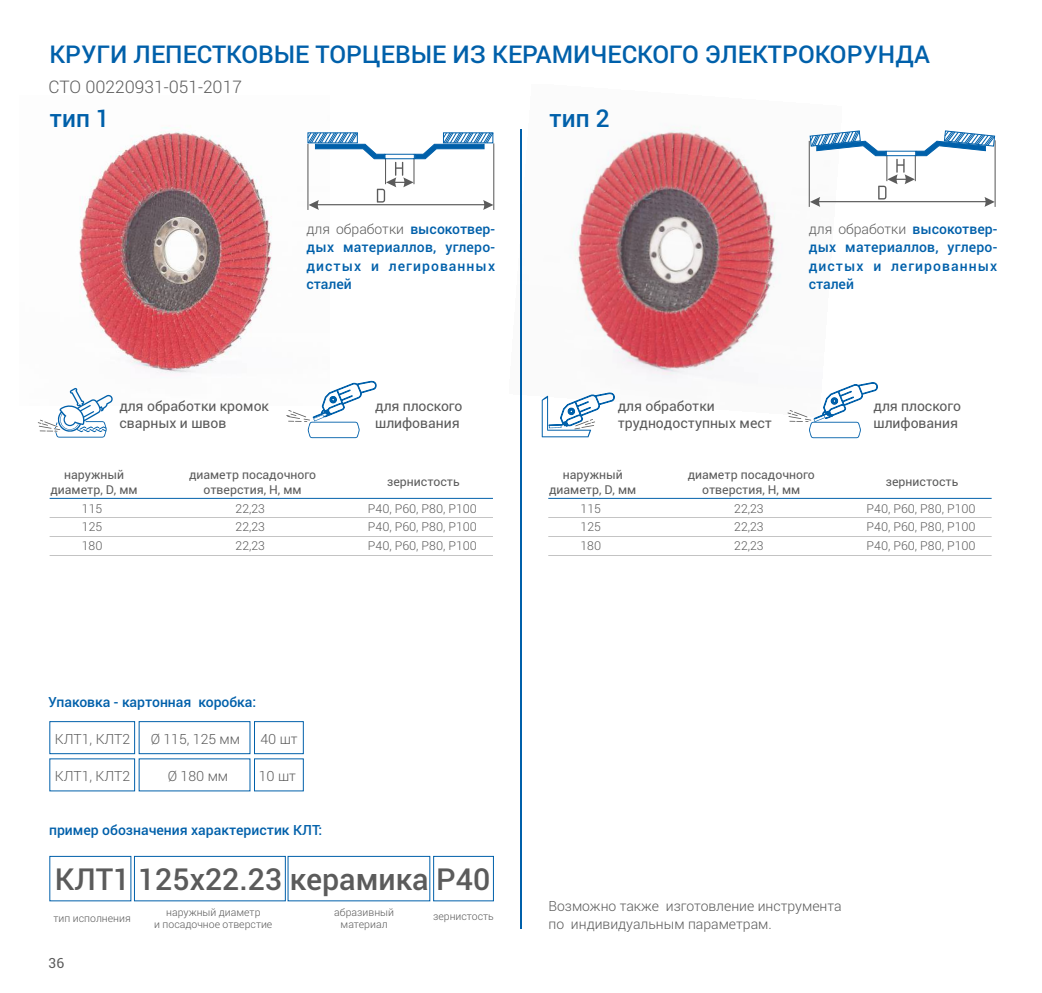
<style>
.page{position:relative;width:1042px;height:993px;background:#fff}
.page>*{position:absolute;margin:0;border:0;box-sizing:border-box;transform-origin:0 0}
.t1{font:500 30.28px "Roboto";color:#5b5b5b}
.t2{font:500 24.5px "Roboto";color:#0060aa}
.t3{font:300 17.32px "Roboto";color:#5b5b5b}
.t4{font:500 14px/18.6px "Roboto";letter-spacing:.01em;color:#0060aa;text-align:justify}
.t5{font:14px/16.6px "Roboto";color:#5b5b5b}
.t6{font:300 14px/18.6px "Roboto";color:#5b5b5b}
.t7{font:300 12.25px/18.9px "Roboto";color:#5b5b5b;text-align:justify}
.t8{font:12.25px/14.5px "Roboto";color:#5b5b5b;text-align:center}
.t9{font:300 10.5px/12.4px "Roboto";color:#5b5b5b;text-align:center}
.s1{font-weight:300;color:#5b5b5b}
</style>
<div class="page">
<img style="left:75px;top:127px;width:197px;height:261px">
<img style="left:520px;top:126px;width:289px;height:290px">
<hr style="left:520px;top:130px;width:2px;height:798px;background:#0060aa">
<svg style="left:307px;top:132px;width:187px;height:78px"></svg>
<svg style="left:787px;top:382px;width:90px;height:56px"></svg>
<svg style="left:809px;top:130px;width:186px;height:77px"></svg>
<svg style="left:286px;top:381px;width:90px;height:57px"></svg>
<svg style="left:50px;top:497px;width:443px;height:1px"></svg>
<svg style="left:50px;top:517px;width:443px;height:1px"></svg>
<svg style="left:50px;top:536px;width:443px;height:1px"></svg>
<svg style="left:50px;top:555px;width:443px;height:1px"></svg>
<svg style="left:548px;top:497px;width:443px;height:1px"></svg>
<svg style="left:548px;top:517px;width:443px;height:1px"></svg>
<svg style="left:548px;top:536px;width:443px;height:1px"></svg>
<svg style="left:548px;top:555px;width:443px;height:1px"></svg>
<div style="left:49px;top:855px;width:82px;height:46px;border:1px solid #0060aa"></div>
<div style="left:134px;top:855px;width:152px;height:46px;border:1px solid #0060aa"></div>
<div style="left:287px;top:855px;width:143px;height:46px;border:1px solid #0060aa"></div>
<div style="left:433px;top:855px;width:61px;height:46px;border:1px solid #0060aa"></div>
<svg style="left:38px;top:388px;width:75px;height:49px"></svg>
<svg style="left:542px;top:392px;width:72px;height:45px"></svg>
<div style="left:49px;top:721px;width:86px;height:33px;border:1px solid #0060aa"></div>
<div style="left:139px;top:721px;width:111px;height:33px;border:1px solid #0060aa"></div>
<div style="left:254px;top:721px;width:50px;height:33px;border:1px solid #0060aa"></div>
<div style="left:254px;top:758px;width:50px;height:33px;border:1px solid #0060aa"></div>
<h2 class="t2" style="left:49px;top:37px;width:882px">КРУГИ ЛЕПЕСТКОВЫЕ ТОРЦЕВЫЕ ИЗ КЕРАМИЧЕСКОГО ЭЛЕКТРОКОРУНДА</h2>
<p class="t3" style="left:49px;top:75px;width:195px">СТО 00220931-051-2017</p>
<h2 class="t2" style="left:49px;top:101px;width:62px">тип 1</h2>
<h2 class="t2" style="left:549px;top:101px;width:62px">тип 2</h2>
<p class="t4" style="left:306px;top:219px;width:190px"><span class="s1">для обработки</span> высокотвер&shy;дых материаллов, углеро&shy;дистых и легированных сталей</p>
<p class="t4" style="left:809px;top:219px;width:190px"><span class="s1">для обработки</span> высокотвер&shy;дых материаллов, углеро&shy;дистых и легированных сталей</p>
<p class="t5" style="left:119px;top:397px;width:151px">для обработки кромок сварных и швов</p>
<p class="t5" style="left:873px;top:397px;width:89px">для плоского шлифования</p>
<p class="t5" style="left:618px;top:397px;width:156px">для обработки труднодоступных мест</p>
<p class="t5" style="left:375px;top:397px;width:89px">для плоского шлифования</p>
<p class="t8" style="left:50px;top:467px;width:89px">наружный диаметр, D, мм</p>
<p class="t8" style="left:189px;top:467px;width:129px">диаметр посадочного отверстия, H, мм</p>
<p class="t7" style="left:82px;top:498px;width:22px">115<br>125<br>180</p>
<p class="t7" style="left:236px;top:498px;width:31px">22,23<br>22,23<br>22,23</p>
<p class="t8" style="left:387px;top:474px;width:74px">зернистость</p>
<p class="t7" style="left:368px;top:498px;width:111px">Р40, Р60, Р80, P100<br>Р40, Р60, Р80, P100<br>Р40, Р60, Р80, P100</p>
<p class="t8" style="left:549px;top:467px;width:89px">наружный диаметр, D, мм</p>
<p class="t8" style="left:688px;top:467px;width:129px">диаметр посадочного отверстия, H, мм</p>
<p class="t7" style="left:580px;top:498px;width:22px">115<br>125<br>180</p>
<p class="t7" style="left:734px;top:498px;width:31px">22,23<br>22,23<br>22,23</p>
<p class="t8" style="left:886px;top:474px;width:74px">зернистость</p>
<p class="t7" style="left:866px;top:498px;width:111px">Р40, Р60, Р80, P100<br>Р40, Р60, Р80, P100<br>Р40, Р60, Р80, P100</p>
<p class="t4" style="left:48px;top:692px;width:210px">Упаковка - картонная коробка:</p>
<p class="t6" style="left:55px;top:728px;width:77px">КЛТ1, КЛТ2</p>
<p class="t6" style="left:151px;top:728px;width:91px">Ø 115, 125 мм</p>
<p class="t6" style="left:260px;top:728px;width:39px">40 шт</p>
<p class="t6" style="left:55px;top:765px;width:77px">КЛТ1, КЛТ2</p>
<p class="t6" style="left:168px;top:765px;width:62px">Ø 180 мм</p>
<p class="t6" style="left:259px;top:765px;width:39px">10 шт</p>
<p class="t4" style="left:49px;top:820px;width:275px">пример обозначения характеристик КЛТ:</p>
<h1 class="t1" style="left:55px;top:858px;width:437px">КЛТ1 125х22.23 керамика Р40</h1>
<p class="t9" style="left:54px;top:911px;width:79px">тип исполнения</p>
<p class="t9" style="left:154px;top:905px;width:120px">наружный диаметр<br>и посадочное отверстие</p>
<p class="t9" style="left:334px;top:905px;width:61px">абразивный материал</p>
<p class="t9" style="left:433px;top:908px;width:62px">зернистость</p>
<p class="t5" style="left:49px;top:954px;width:17px">36</p>
<p class="t6" style="left:548px;top:895px;width:295px">Возможно также изготовление инструмента по индивидуальным параметрам.</p>
</div>
